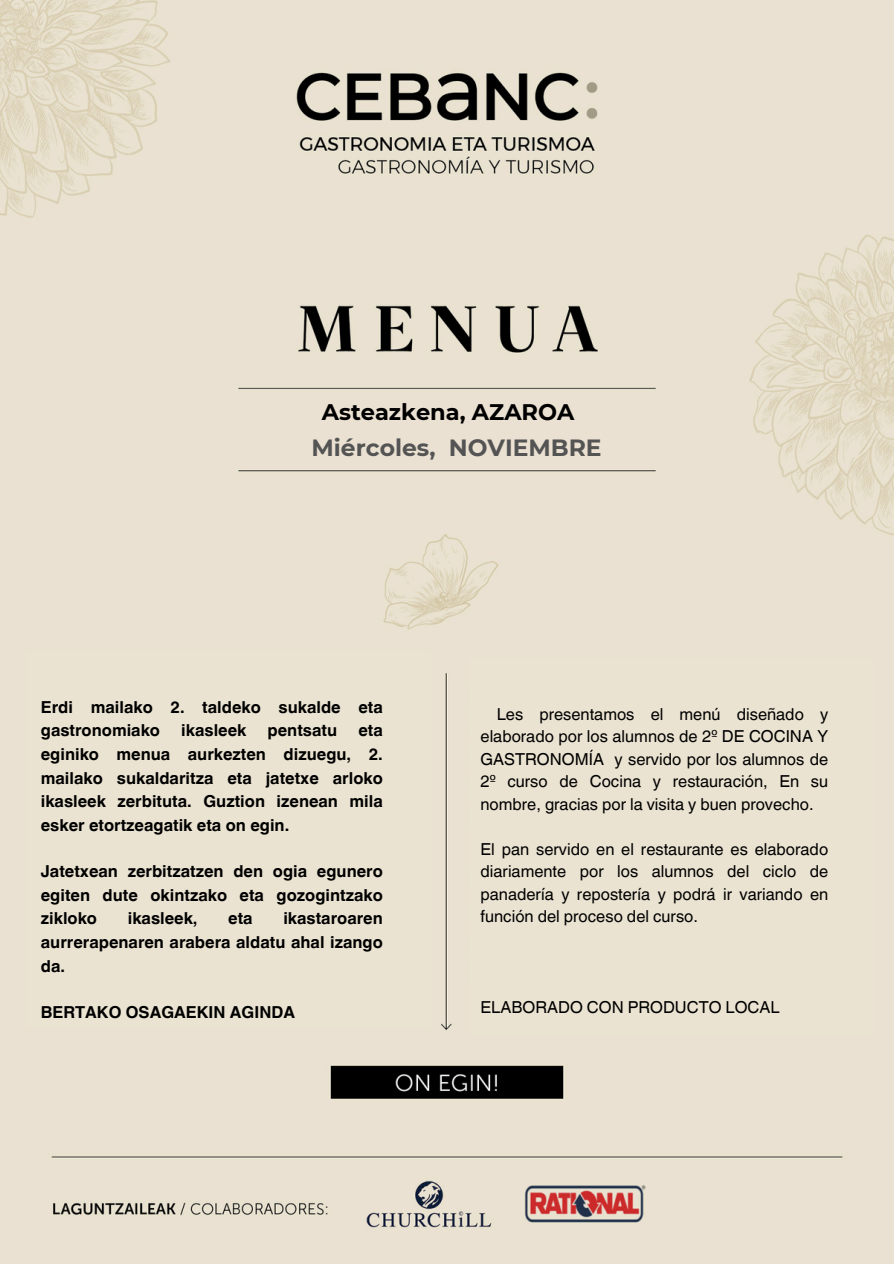
<style>
.page{position:relative;width:894px;height:1264px;background:#fff}
.page>*{position:absolute;margin:0;border:0;box-sizing:border-box;transform-origin:0 0}
.t1{font:700 23.4px "Montserrat";color:#545454}
.t2{font:700 22.5px "Montserrat";color:#000}
.t3{font:700 16.5px/23.7px "Helvetica World";color:#000;text-align:justify}
.t4{font:16.5px/22.5px "Helvetica World";color:#000;text-align:justify}
</style>
<div class="page">
<img style="left:0;top:0;width:893px;height:1263px">
<div style="left:469px;top:658px;width:404px;height:377px;background:#eae3d1"></div>
<div style="left:26px;top:651px;width:405px;height:377px;background:#eae3d1"></div>
<h1 class="t2" style="left:322px;top:398px;width:254px">Asteazkena, AZAROA</h1>
<h1 class="t1" style="left:311px;top:433px;width:291px">Miércoles, NOVIEMBRE</h1>
<h4 class="t3" style="left:41px;top:693px;width:343px">Erdi mailako 2. taldeko sukalde eta gastronomiako</h4>
<h4 class="t3" style="left:181px;top:717px;width:67px">ikasleek</h4>
<h4 class="t3" style="left:267px;top:717px;width:71px">pentsatu</h4>
<h4 class="t3" style="left:41px;top:717px;width:343px;text-indent:317px">eta eginiko menua aurkezten dizuegu, 2. mailako sukaldaritza eta jatetxe arloko ikasleek zerbituta. Guztion izenean mila esker etortzeagatik eta on egin.</h4>
<h4 class="t3" style="left:41px;top:857px;width:343px">Jatetxean zerbitzatzen den ogia egunero egiten dute okintzako eta gozogintzako zikloko</h4>
<h4 class="t3" style="left:41px;top:905px;width:343px;text-indent:242px">ikastaroaren aurrerapenaren arabera aldatu ahal izango da.</h4>
<h2 class="t3" style="left:41px;top:998px;width:256px">BERTAKO OSAGAEKIN AGINDA</h2>
<h4 class="t3" style="left:128px;top:905px;width:71px">ikasleek,</h4>
<h4 class="t3" style="left:228px;top:905px;width:26px">eta</h4>
<p class="t4" style="left:480px;top:703px;width:349px;text-indent:16px">Les presentamos el menú diseñado y elaborado por los alumnos de 2º DE COCINA Y GASTRONOMÍA y servido por los alumnos de 2º curso de Cocina y restauración, En su nombre, gracias por la visita y buen provecho.</p>
<p class="t4" style="left:480px;top:838px;width:349px">El pan servido en el restaurante es elaborado diariamente por los alumnos del ciclo de panadería y repostería y podrá ir variando en función del proceso del curso.</p>
<h3 class="t4" style="left:480px;top:995px;width:300px">ELABORADO CON PRODUCTO LOCAL</h3>
</div>
